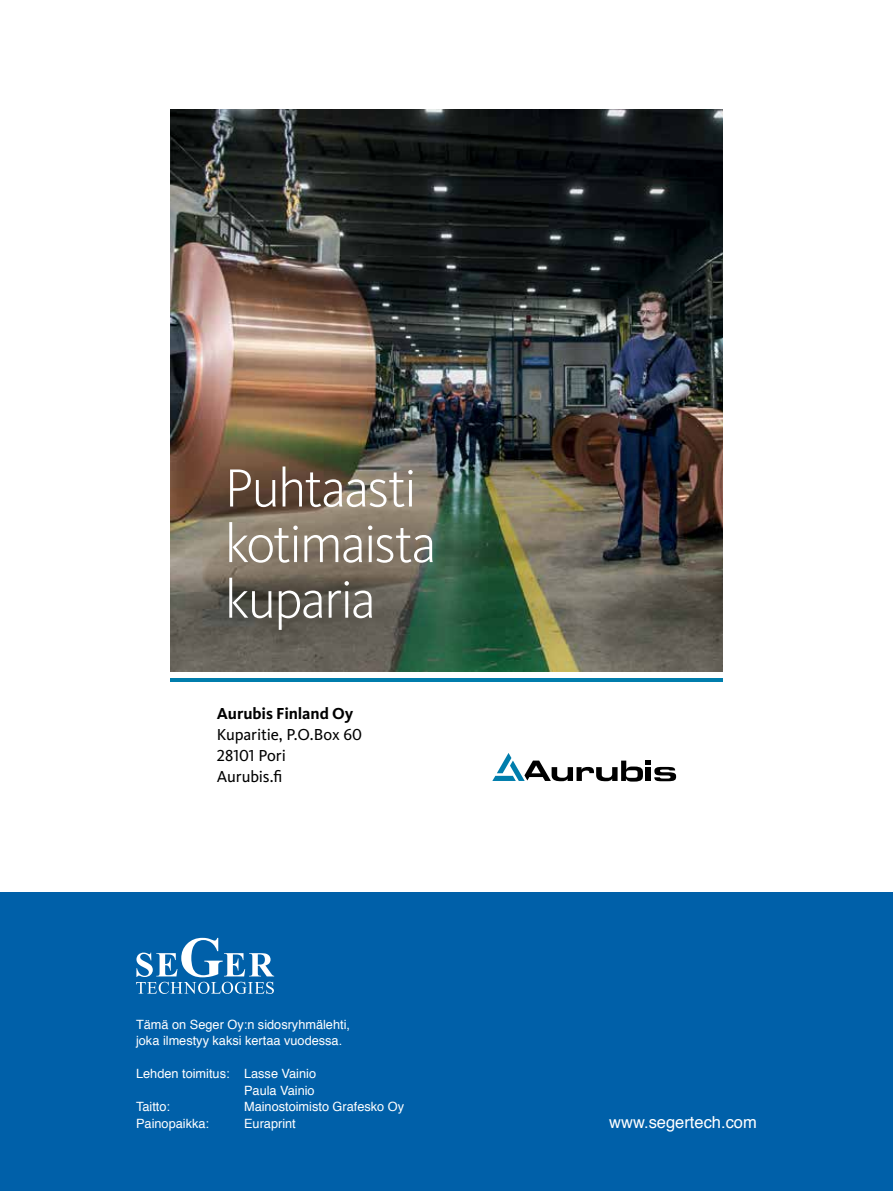
<style>
.page{position:relative;width:893px;height:1191px;background:#fff}
.page>*{position:absolute;margin:0;border:0;box-sizing:border-box;transform-origin:0 0}
.t1{font:300 55.5px/55.5px "Kievit Pro";letter-spacing:-.04em;color:#fff}
.t2{font:16.5px/21px "Kievit Pro";letter-spacing:-.01em;color:#000}
.t3{font:16.5px "Helvetica";color:#fff}
.t4{font:700 16.5px "Kievit Pro";letter-spacing:-.005em;color:#000}
.t5{font:12.75px/16.5px "Helvetica";color:#fff}
</style>
<div class="page">
<svg style="left:492px;top:753px;width:184px;height:28px"></svg>
<img style="left:170px;top:109px;width:553px;height:562px">
<hr style="left:170px;top:678px;width:553px;height:3px;background:#007dac">
<div style="left:0;top:892px;width:893px;height:299px;background:#0060a9"></div>
<svg style="left:136px;top:937px;width:138px;height:57px"></svg>
<h1 class="t1" style="left:225px;top:460px;width:214px">Puhtaasti kotimaista kuparia</h1>
<p class="t4" style="left:217px;top:703px;width:138px">Aurubis Finland Oy</p>
<p class="t2" style="left:217px;top:723px;width:147px">Kuparitie, P.O.Box 60<br>28101 Pori<br>Aurubis.fi</p>
<p class="t5" style="left:136px;top:1016px;width:215px">Tämä on Seger Oy:n sidosryhmälehti, joka ilmestyy kaksi kertaa vuodessa.</p>
<p class="t5" style="left:136px;top:1066px;width:182px">Lehden toimitus: Lasse Vainio</p>
<p class="t5" style="left:244px;top:1082px;width:72px">Paula Vainio</p>
<p class="t5" style="left:136px;top:1099px;width:36px">Taitto:</p>
<p class="t5" style="left:244px;top:1099px;width:162px">Mainostoimisto Grafesko Oy</p>
<p class="t5" style="left:136px;top:1115px;width:74px">Painopaikka:</p>
<p class="t5" style="left:244px;top:1115px;width:53px">Euraprint</p>
<p class="t3" style="left:609px;top:1109px;width:149px">www.segertech.com</p>
</div>
